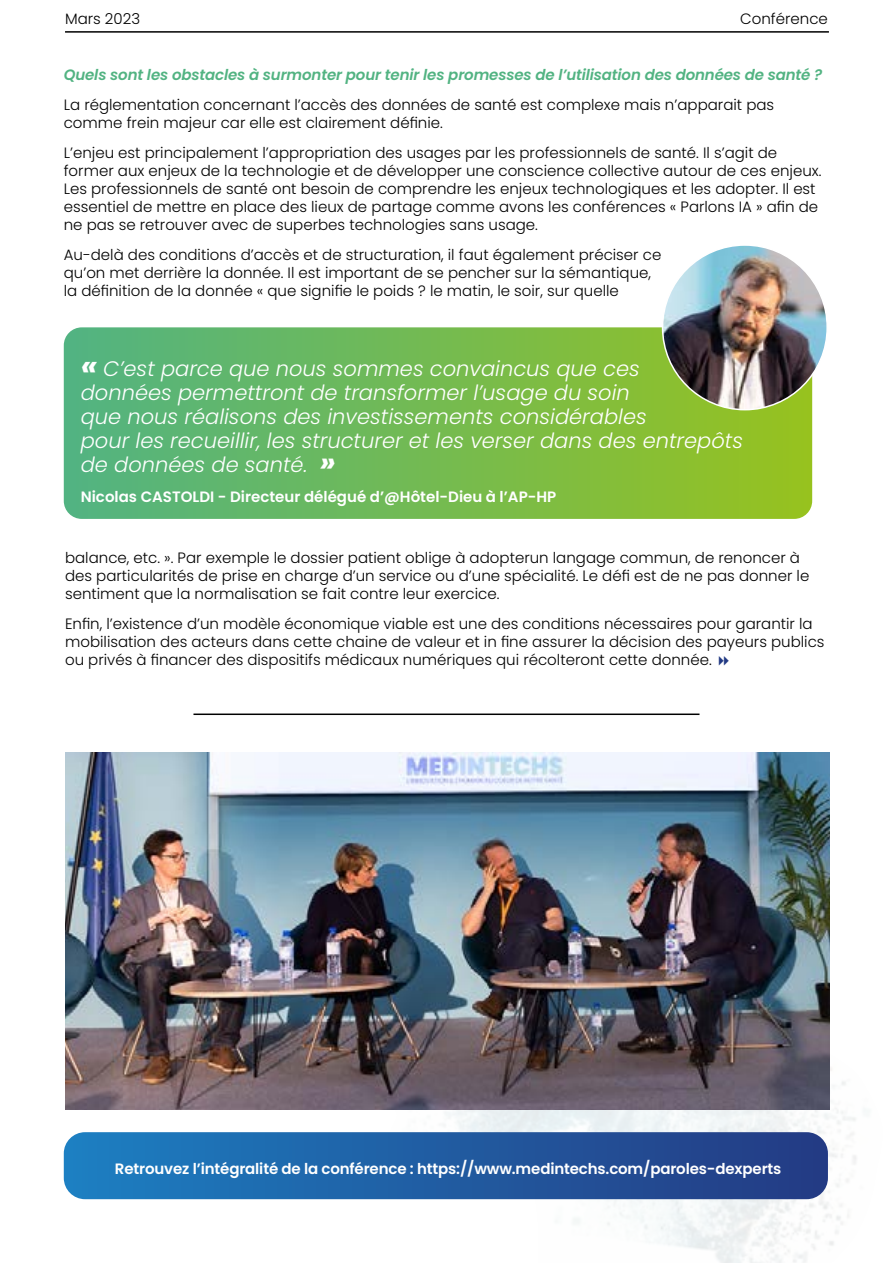
<style>
.page{position:relative;width:893px;height:1263px;background:#fff}
.page>*{position:absolute;margin:0;border:0;box-sizing:border-box;transform-origin:0 0}
.t1{font:italic 300 21px/24px "Poppins";color:#fff}
.t2{font:300 15px/18px "Poppins";color:#000}
.t3{font:600 15px "Poppins";letter-spacing:-.01em;color:#fff}
.t4{font:italic 600 15px "Poppins";letter-spacing:-.01em;color:#52b382}
.s1{font-weight:700;font-size:30px}
.s2{font-weight:700;font-size:28.5px}
</style>
<div class="page">
<img style="left:387px;top:929px;width:469px;height:334px">
<hr style="left:65px;top:31px;width:764px;height:2px;background:#000">
<img style="left:65px;top:753px;width:764px;height:357px">
<svg style="left:64px;top:1132px;width:764px;height:67px;background:#225da2"></svg>
<svg style="left:64px;top:327px;width:748px;height:192px;background:#73ba54"></svg>
<img style="left:663px;top:245px;width:164px;height:165px;border-radius:82px">
<hr style="left:193px;top:713px;width:506px;height:2px;background:#000">
<p class="t2" style="left:65px;top:10px;width:77px">Mars 2023</p>
<p class="t2" style="left:740px;top:10px;width:89px">Conférence</p>
<p class="t4" style="left:64px;top:66px;width:760px">Quels sont les obstacles à surmonter pour tenir les promesses de l’utilisation des données de santé ?</p>
<p class="t2" style="left:64px;top:95px;width:712px">La réglementation concernant l’accès des données de santé est complexe mais n’apparait pas comme frein majeur car elle est clairement définie.</p>
<p class="t2" style="left:64px;top:143px;width:759px">L’enjeu est principalement l’appropriation des usages par les professionnels de santé. Il s’agit de former aux enjeux de la technologie et de développer une conscience collective autour de ces enjeux.<br>Les professionnels de santé ont besoin de comprendre les enjeux technologiques et les adopter. Il est essentiel de mettre en place des lieux de partage comme avons les conférences « Parlons IA » afin de ne pas se retrouver avec de superbes technologies sans usage.</p>
<p class="t2" style="left:64px;top:245px;width:599px">Au-delà des conditions d’accès et de structuration, il faut également préciser ce qu’on met derrière la donnée. Il est important de se pencher sur la sémantique, la définition de la donnée « que signifie le poids ? le matin, le soir, sur quelle</p>
<p class="t1" style="left:81px;top:357px;width:664px"><span class="s1">«</span> C’est parce que nous sommes convaincus que ces<br>données permettront de transformer l’usage du soin<br>que nous réalisons des investissements considérables<br>pour les recueillir, les structurer et les verser dans des entrepôts de données de santé. <span class="s2">»</span></p>
<p class="t3" style="left:81px;top:488px;width:477px">Nicolas CASTOLDI - Directeur délégué d’@Hôtel-Dieu à l’AP-HP</p>
<p class="t2" style="left:65px;top:549px;width:746px">balance, etc. ». Par exemple le dossier patient oblige à adopterun langage commun, de renoncer à des particularités de prise en charge d’un service ou d’une spécialité. Le défi est de ne pas donner le sentiment que la normalisation se fait contre leur exercice.</p>
<p class="t2" style="left:65px;top:615px;width:761px">Enfin, l’existence d’un modèle économique viable est une des conditions nécessaires pour garantir la mobilisation des acteurs dans cette chaine de valeur et in fine assurer la décision des payeurs publics ou privés à financer des dispositifs médicaux numériques qui récolteront cette donnée.</p>
<p class="t3" style="left:115px;top:1159px;width:668px">Retrouvez l’intégralité de la conférence : https://www.medintechs.com/paroles-dexperts</p>
</div>
